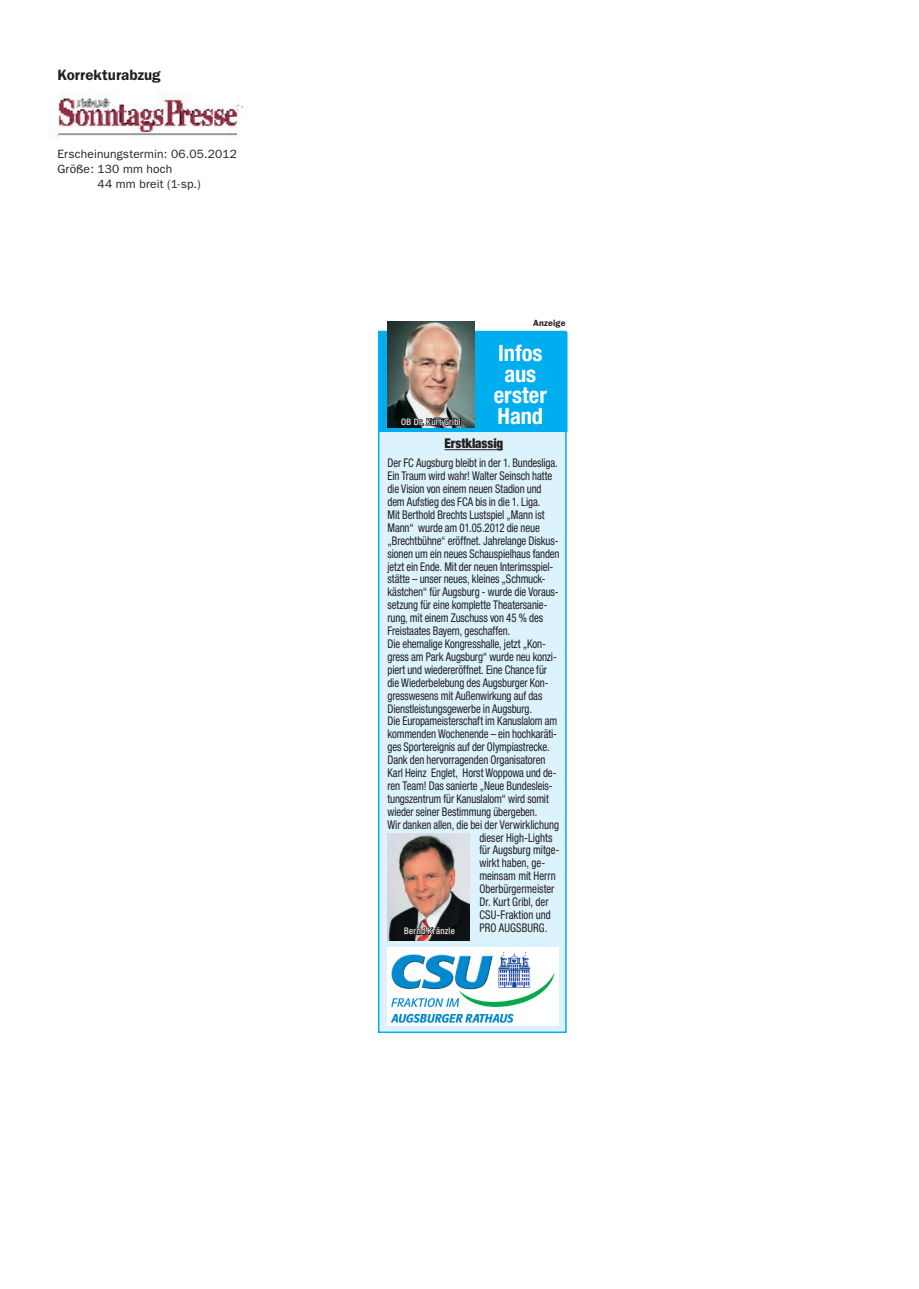
<style>
.page{position:relative;width:919px;height:1289px;background:#fff}
.page>*{position:absolute;margin:0;border:0;box-sizing:border-box;transform-origin:0 0}
.t1{font:700 condensed 22.5px/21px "Helvetica Neue LT Std";color:#fff;text-align:center}
.t2{font:600 15px "ITC Franklin Gothic Std";letter-spacing:.005em;color:#231f20}
.t3{font:900 condensed 13.5px "Helvetica Neue LT Std";letter-spacing:-.005em;color:#231f20;scale:.96 1}
.t4{font:condensed 12px "Helvetica Neue LT Std";letter-spacing:-.01em;color:#231f20;scale:.9 1}
.t5{font:12px "ITC Franklin Gothic Std";letter-spacing:.015em;color:#231f20}
.t6{font:condensed 12px "Helvetica Neue LT Std";letter-spacing:.015em;color:#231f20;scale:.9 1}
.t7{font:condensed 9px "Helvetica Neue LT Std";letter-spacing:.04em;color:#fff}
.t8{font:600 9px "ITC Franklin Gothic Std";letter-spacing:.02em;color:#231f20}
.t9{font:condensed 8.85px "Helvetica Neue LT Std";letter-spacing:.045em;color:#fff}
</style>
<div class="page">
<div style="left:378px;top:331px;width:188px;height:701px;background:#dcf2fc"></div>
<div style="left:378px;top:331px;width:188px;height:702px;border:2px solid #00aeef"></div>
<div style="left:379px;top:332px;width:187px;height:99px;background:#00aeef"></div>
<div style="left:379px;top:332px;width:188px;height:100px;border:2px solid #00aeef"></div>
<img style="left:388px;top:321px;width:87px;height:106px">
<svg style="left:401px;top:413px;width:60px;height:15px"></svg>
<img style="left:57px;top:91px;width:187px;height:46px">
<hr style="left:444px;top:449px;width:59px;height:1px;background:#231f20">
<img style="left:388px;top:833px;width:81px;height:107px">
<svg style="left:403px;top:922px;width:53px;height:15px"></svg>
<img style="left:388px;top:947px;width:170px;height:78px">
<p class="t2" style="left:57px;top:66px;width:105px">Korrekturabzug</p>
<p class="t5" style="left:57px;top:147px;width:181px">Erscheinungstermin: 06.05.2012</p>
<p class="t5" style="left:57px;top:162px;width:116px">Größe: 130 mm hoch</p>
<p class="t5" style="left:98px;top:177px;width:105px">44 mm breit (1-sp.)</p>
<p class="t8" style="left:533px;top:317px;width:34px">Anzeige</p>
<h1 class="t1" style="left:494px;top:342px;width:54px">Infos aus erster</h1>
<p class="t9" style="left:401px;top:417px;width:61px">OB Dr. Kurt Gribl</p>
<h1 class="t1" style="left:497px;top:405px;width:47px">Hand</h1>
<p class="t3" style="left:444px;top:435px;width:63px">Erstklassig</p>
<p class="t4" style="left:387px;top:456px;width:191px">Der FC Augsburg bleibt in der 1. Bundesliga.</p>
<p class="t4" style="left:387px;top:469px;width:185px">Ein Traum wird wahr! Walter Seinsch hatte</p>
<p class="t4" style="left:387px;top:482px;width:173px">die Vision von einem neuen Stadion und</p>
<p class="t4" style="left:387px;top:495px;width:171px">dem Aufstieg des FCA bis in die 1. Liga.</p>
<p class="t4" style="left:387px;top:507px;width:176px">Mit Berthold Brechts Lustspiel „Mann ist</p>
<p class="t4" style="left:387px;top:520px;width:171px">Mann“ wurde am 01.05.2012 die neue</p>
<p class="t4" style="left:387px;top:533px;width:192px">„Brechtbühne“ eröffnet. Jahrelange Diskus-</p>
<p class="t4" style="left:387px;top:546px;width:193px">sionen um ein neues Schauspielhaus fanden</p>
<p class="t4" style="left:387px;top:559px;width:186px">jetzt ein Ende. Mit der neuen Interimsspiel-</p>
<p class="t4" style="left:387px;top:572px;width:177px">stätte – unser neues, kleines „Schmuck-</p>
<p class="t4" style="left:387px;top:585px;width:192px">kästchen“ für Augsburg - wurde die Voraus-</p>
<p class="t4" style="left:387px;top:598px;width:179px">setzung für eine komplette Theatersanie-</p>
<p class="t4" style="left:387px;top:611px;width:174px">rung, mit einem Zuschuss von 45 % des</p>
<p class="t4" style="left:387px;top:624px;width:138px">Freistaates Bayern, geschaffen.</p>
<p class="t4" style="left:387px;top:636px;width:178px">Die ehemalige Kongresshalle, jetzt „Kon-</p>
<p class="t4" style="left:387px;top:649px;width:190px">gress am Park Augsburg“ wurde neu konzi-</p>
<p class="t4" style="left:387px;top:662px;width:179px">piert und wiedereröffnet. Eine Chance für</p>
<p class="t4" style="left:387px;top:675px;width:180px">die Wiederbelebung des Augsburger Kon-</p>
<p class="t4" style="left:387px;top:688px;width:174px">gresswesens mit Außenwirkung auf das</p>
<p class="t4" style="left:387px;top:701px;width:162px">Dienstleistungsgewerbe in Augsburg.</p>
<p class="t4" style="left:387px;top:714px;width:190px">Die Europameisterschaft im Kanuslalom am</p>
<p class="t4" style="left:387px;top:727px;width:190px">kommenden Wochenende – ein hochkaräti-</p>
<p class="t4" style="left:387px;top:740px;width:182px">ges Sportereignis auf der Olympiastrecke.</p>
<p class="t4" style="left:387px;top:753px;width:177px">Dank den hervorragenden Organisatoren</p>
<p class="t4" style="left:387px;top:765px;width:189px">Karl Heinz Englet, Horst Woppowa und de-</p>
<p class="t4" style="left:387px;top:778px;width:185px">ren Team! Das sanierte „Neue Bundesleis-</p>
<p class="t4" style="left:387px;top:791px;width:181px">tungszentrum für Kanuslalom“ wird somit</p>
<p class="t4" style="left:387px;top:804px;width:168px">wieder seiner Bestimmung übergeben.</p>
<p class="t4" style="left:387px;top:817px;width:192px">Wir danken allen, die bei der Verwirklichung</p>
<p class="t4" style="left:479px;top:830px;width:83px">dieser High-Lights</p>
<p class="t4" style="left:479px;top:843px;width:91px">für Augsburg mitge-</p>
<p class="t4" style="left:479px;top:856px;width:75px">wirkt haben, ge-</p>
<p class="t4" style="left:479px;top:869px;width:86px">meinsam mit Herrn</p>
<p class="t4" style="left:479px;top:882px;width:85px">Oberbürgermeister</p>
<p class="t4" style="left:479px;top:894px;width:78px">Dr. Kurt Gribl, der</p>
<p class="t4" style="left:479px;top:907px;width:81px">CSU-Fraktion und</p>
<p class="t6" style="left:479px;top:920px;width:77px">PRO AUGSBURG.</p>
<p class="t7" style="left:404px;top:925px;width:52px">Bernd Kränzle</p>
</div>
